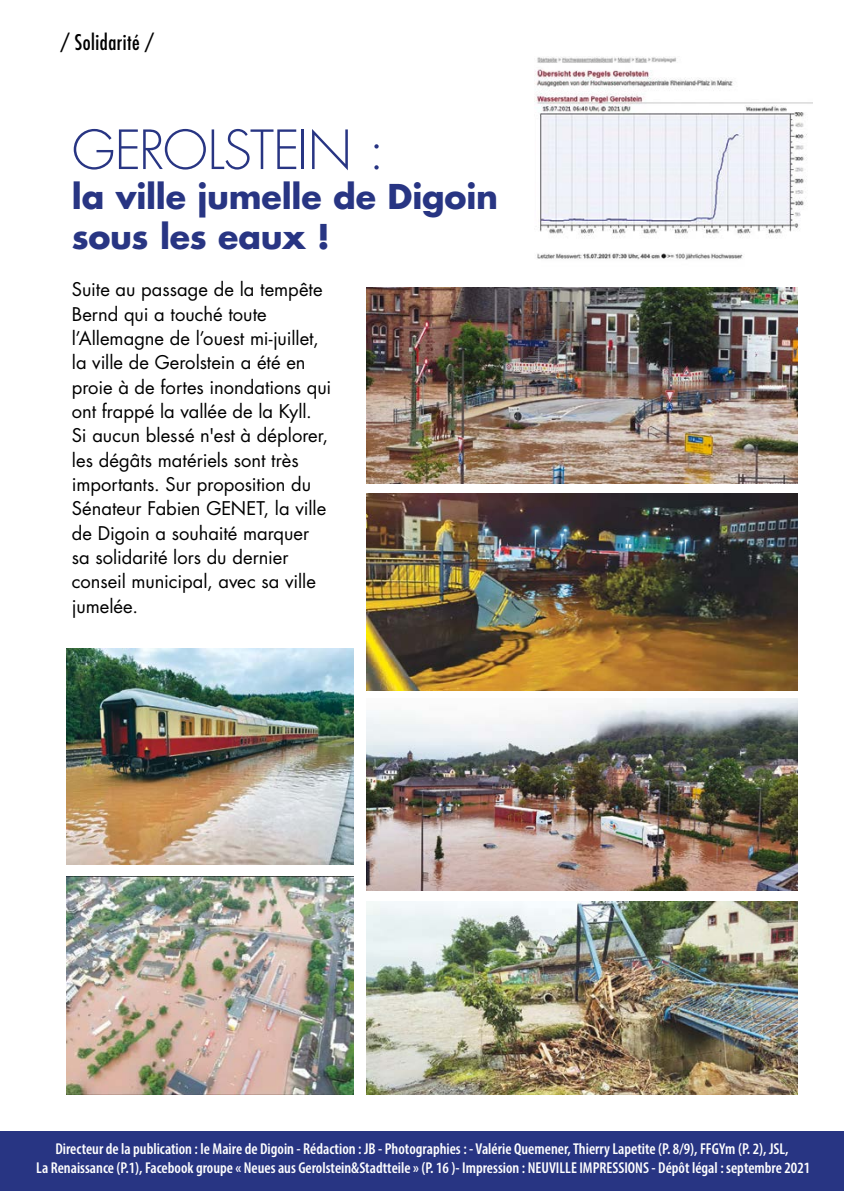
<style>
.page{position:relative;width:844px;height:1191px;background:#fff}
.page>*{position:absolute;margin:0;border:0;box-sizing:border-box;transform-origin:0 0}
.t1{font:300 52.5px "Futura Std";letter-spacing:-.025em;color:#283583}
.t2{font:700 33.25px/39.9px "Futura Std";letter-spacing:-.005em;color:#283583}
.t3{font:condensed 21px "Futura Std";letter-spacing:.025em;color:#000}
.t4{font:18.38px/24.3px "Futura Std";color:#000}
.t5{font:600 condensed 15.75px/18.9px "Myriad Pro";color:#fff;text-align:center}
</style>
<div class="page">
<div style="left:0;top:1131px;width:843px;height:60px;background:#283583"></div>
<img style="left:366px;top:287px;width:431px;height:196px">
<img style="left:366px;top:494px;width:431px;height:196px">
<img style="left:366px;top:698px;width:431px;height:193px">
<img style="left:366px;top:901px;width:431px;height:193px">
<img style="left:534px;top:57px;width:277px;height:203px">
<img style="left:66px;top:649px;width:288px;height:216px">
<img style="left:66px;top:876px;width:288px;height:218px">
<p class="t3" style="left:61px;top:29px;width:94px">/ Solidarité /</p>
<h1 class="t1" style="left:72px;top:118px;width:314px">GEROLSTEIN :</h1>
<h2 class="t2" style="left:72px;top:176px;width:427px">la ville jumelle de Digoin sous les eaux !</h2>
<p class="t4" style="left:72px;top:278px;width:261px">Suite au passage de la tempête<br>Bernd qui a touché toute l’Allemagne de l’ouest mi-juillet, la ville de Gerolstein a été en proie à de fortes inondations qui ont frappé la vallée de la Kyll.<br>Si aucun blessé n'est à déplorer, les dégâts matériels sont très importants. Sur proposition du<br>Sénateur Fabien GENET, la ville de Digoin a souhaité marquer sa solidarité lors du dernier conseil municipal, avec sa ville jumelée.</p>
<p class="t5" style="left:36px;top:1139px;width:775px">Directeur de la publication : le Maire de Digoin - Rédaction : JB - Photographies : - Valérie Quemener, Thierry Lapetite (P. 8/9), FFGYm (P. 2), JSL,<br>La Renaissance (P.1), Facebook groupe « Neues aus Gerolstein&amp;Stadtteile » (P. 16 )- Impression : NEUVILLE IMPRESSIONS - Dépôt légal : septembre 2021</p>
</div>
